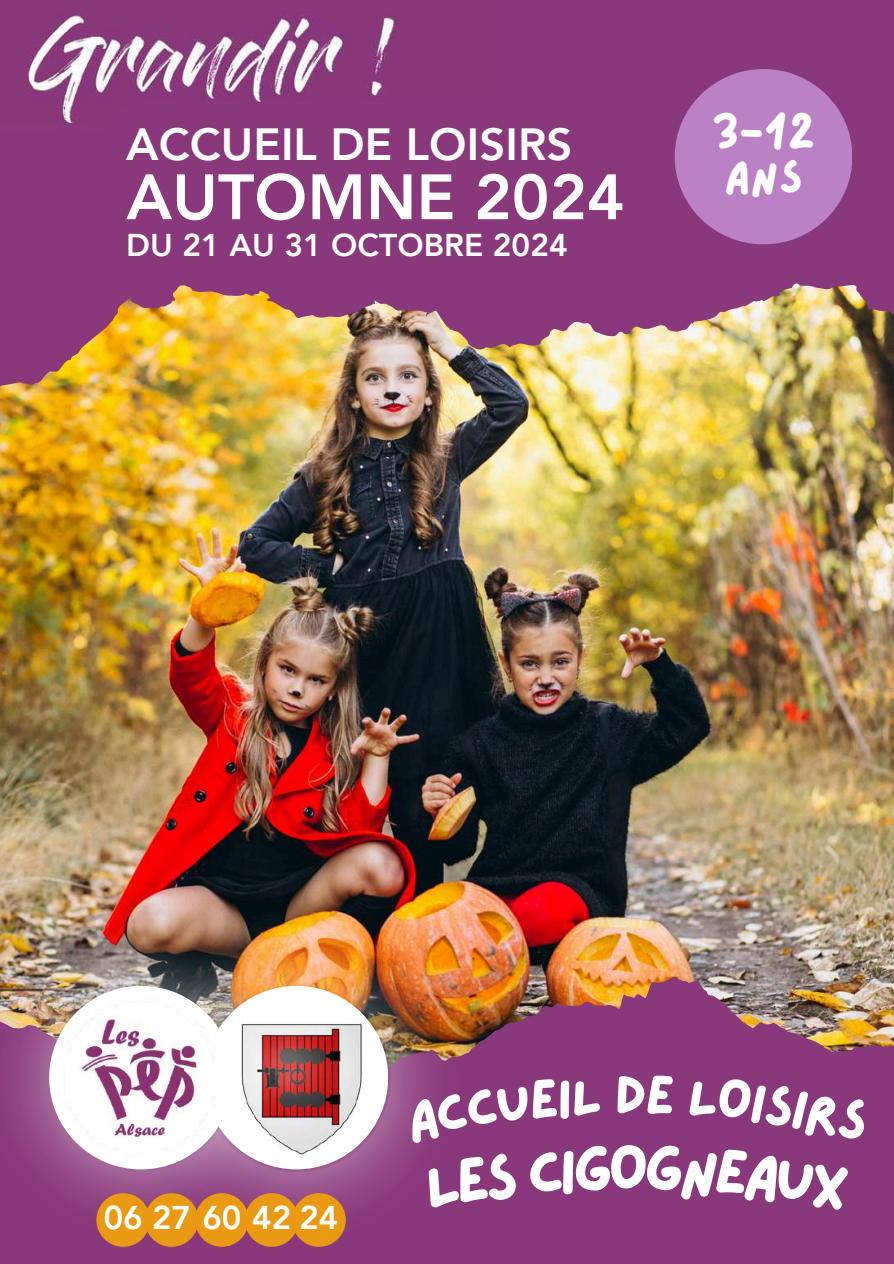
<style>
.page{position:relative;width:894px;height:1264px;background:#fff}
.page>*{position:absolute;margin:0;border:0;box-sizing:border-box;transform-origin:0 0}
.t1{font:800 63.3px "Avenir";color:#fff}
.t2{font:63px "Lazydog";color:#fff}
.t3{font:55.5px "Lazydog";color:#fff}
.t4{font:800 45px "Avenir";color:#fff}
.t5{font:45px/43.8px "Lazydog";color:#fff}
.t6{font:800 32.85px "Avenir";color:#fff}
.t7{font:800 31.5px "Avenir";color:#fff}
</style>
<div class="page">
<img style="left:0;top:0;width:893px;height:1263px">
<img style="left:195px;top:284px;width:698px;height:700px">
<img style="left:0;top:0;width:493px;height:130px">
<div style="left:266px;top:146px;width:627px;height:80px;background:#89387b"></div>
<div style="left:0;top:153px;width:213px;height:79px;background:#89387b"></div>
<img style="left:127px;top:907px;width:338px;height:339px">
<img style="left:0;top:911px;width:308px;height:331px">
<img style="left:61px;top:997px;width:160px;height:160px">
<div style="left:96px;top:1193px;width:54px;height:53px;background:#ea9a12;border-radius:50%"></div>
<div style="left:145px;top:1193px;width:53px;height:53px;background:#ea9a12;border-radius:50%"></div>
<div style="left:195px;top:1193px;width:54px;height:53px;background:#ea9a12;border-radius:50%"></div>
<div style="left:245px;top:1193px;width:53px;height:53px;background:#ea9a12;border-radius:50%"></div>
<div style="left:292px;top:1193px;width:54px;height:53px;background:#ea9a12;border-radius:50%"></div>
<div style="left:101px;top:102px;width:548px;height:179px;background:#89387b"></div>
<div style="left:674px;top:69px;width:177px;height:175px;background:#ba82c4;border-radius:50%"></div>
<img style="left:233px;top:1020px;width:137px;height:137px">
<svg style="left:404px;top:1077px;width:206px;height:131px"></svg>
<div style="left:646px;top:1074px;width:223px;height:137px;background:#89387b"></div>
<h3 class="t4" style="left:126px;top:114px;width:447px">ACCUEIL DE LOISIRS</h3>
<h1 class="t1" style="left:126px;top:156px;width:499px">AUTOMNE 2024</h1>
<p class="t7" style="left:126px;top:225px;width:443px">DU 21 AU 31 OCTOBRE 2024</p>
<h3 class="t5" style="left:711px;top:112px;width:105px">3-12<br>ANS</h3>
<p class="t6" style="left:104px;top:1195px;width:236px">06 27 60 42 24</p>
<h3 class="t3" style="left:614px;top:1069px;width:34px">D</h3>
<h2 class="t2" style="left:608px;top:1138px;width:43px">O</h2>
</div>
